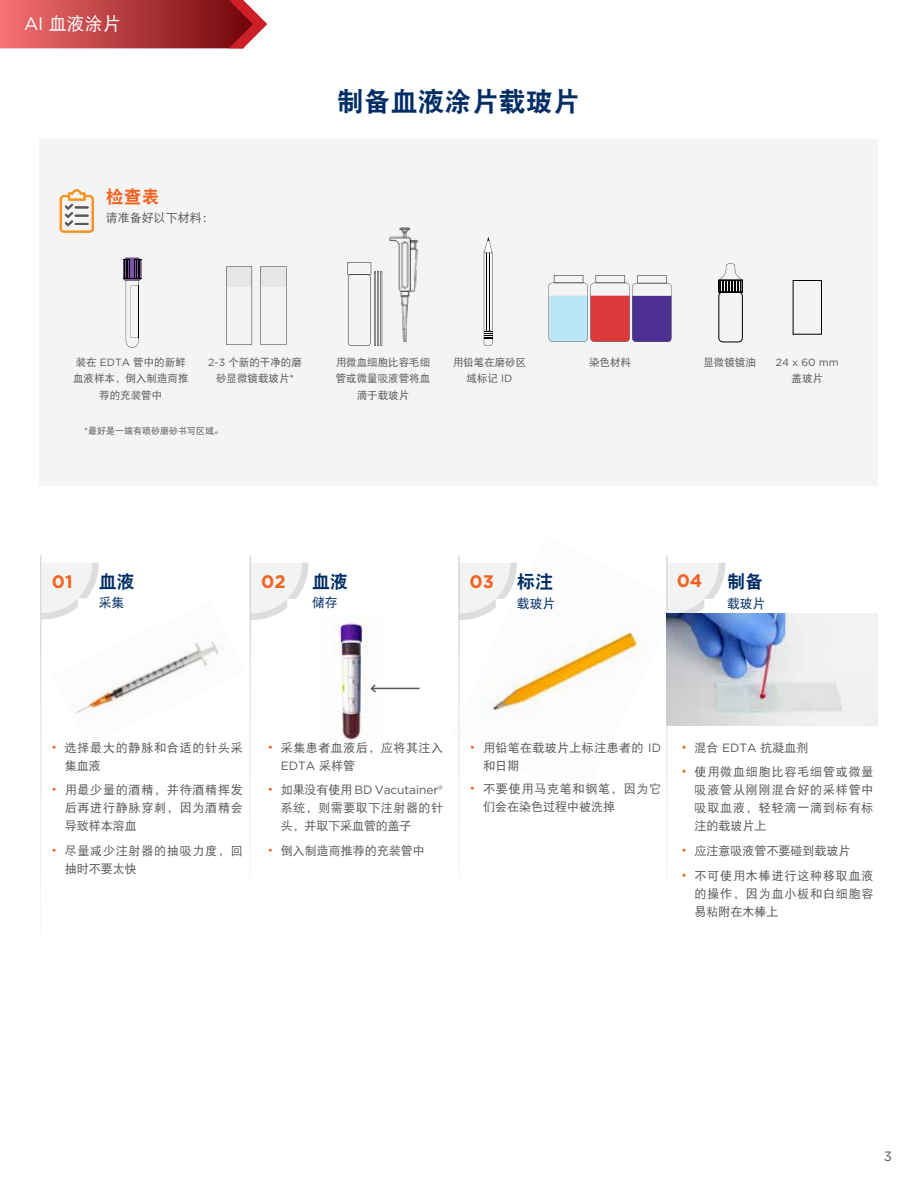
<style>
.page{position:relative;width:918px;height:1188px;background:#fff}
.page>*{position:absolute;margin:0;border:0;box-sizing:border-box;transform-origin:0 0}
.t1{font:27px "DFP Hei W9";color:#002d64}
.t2{font:700 18.15px "Gotham";color:#f26321}
.t3{font:18.15px "DFP Hei W9";color:#002d64}
.t4{font:18px "DFP Hei W5";color:#fff}
.t5{font:18px "DFP Hei W9";color:#002d64}
.t6{font:18px "DFP Hei W9";color:#f26321}
.t7{font:700 18px "Gotham";color:#f26321}
.t8{font:13.5px "Gotham";color:#58585b}
.t9{font:12.75px "DFP Hei W5";color:#002d64}
.t10{font:12px/18px "DFP Hei W5";letter-spacing:.065em;color:#58585b}
.t11{font:12px/18px "DFP Hei W5";letter-spacing:.045em;color:#58585b}
.t12{font:12px "DFP Hei W5";color:#58585b}
.t13{font:12px "Gotham";letter-spacing:-.01em;color:#58585b}
.t14{font:12px/18px "DFP Hei W5";letter-spacing:.03em;color:#58585b}
.t15{font:10.5px/16.5px "DFP Hei W5";color:#58585b;text-align:center}
.t16{font:10.5px "Gotham";color:#58585b}
.t17{font:9px "DFP Hei W5";color:#58585b}
.s1{font-family:"Gotham"}
.s2{font-family:"Sim Sun";color:#f26321}
.s3{font-family:"DFP Hei W5"}
</style>
<div class="page">
<img style="left:485px;top:562px;width:195px;height:164px">
<img style="left:333px;top:615px;width:56px;height:127px">
<img style="left:75px;top:642px;width:144px;height:72px">
<div style="left:39px;top:139px;width:838px;height:347px;background:#f4f4f5"></div>
<svg style="left:0;top:0;width:267px;height:48px;background:#bb4346"></svg>
<svg style="left:251px;top:563px;width:58px;height:57px"></svg>
<svg style="left:460px;top:563px;width:57px;height:57px"></svg>
<svg style="left:41px;top:563px;width:58px;height:57px"></svg>
<svg style="left:668px;top:563px;width:58px;height:51px"></svg>
<hr style="left:666px;top:555px;width:2px;height:333px;background:#fff">
<svg style="left:60px;top:189px;width:34px;height:44px"></svg>
<svg style="left:226px;top:266px;width:26px;height:79px"></svg>
<svg style="left:260px;top:266px;width:26px;height:79px"></svg>
<svg style="left:347px;top:262px;width:34px;height:84px"></svg>
<hr style="left:381px;top:271px;width:1px;height:75px;background:#000">
<svg style="left:123px;top:258px;width:18px;height:89px"></svg>
<svg style="left:719px;top:264px;width:24px;height:29px"></svg>
<div style="left:719px;top:292px;width:24px;height:50px;border:1px solid #000;border-radius:4px"></div>
<div style="left:793px;top:280px;width:29px;height:54px;border:1px solid #000"></div>
<svg style="left:549px;top:275px;width:122px;height:67px"></svg>
<svg style="left:484px;top:237px;width:8px;height:109px"></svg>
<hr style="left:372px;top:688px;width:47px;height:1px;background:#58585b">
<svg style="left:369px;top:683px;width:9px;height:11px"></svg>
<img style="left:356px;top:228px;width:63px;height:114px">
<img style="left:667px;top:614px;width:211px;height:111px">
<h3 class="t4" style="left:24px;top:14px;width:98px"><span class="s1">AI</span> 血液涂片</h3>
<h3 class="t6" style="left:106px;top:186px;width:55px">检查表</h3>
<p class="t12" style="left:106px;top:211px;width:109px">请准备好以下材料：</p>
<h1 class="t1" style="left:337px;top:87px;width:244px">制备血液涂片载玻片</h1>
<p class="t15" style="left:73px;top:353px;width:117px">装在 <span class="s1">EDTA</span> 管中的新鲜血液样本，倒入制造商推荐的充装管中</p>
<p class="t15" style="left:453px;top:353px;width:75px">用铅笔在磨砂区域标记 <span class="s1">ID</span></p>
<p class="t15" style="left:208px;top:353px;width:95px"><span class="s1">2-3</span> 个新的干净的磨砂显微镜载玻片<span class="s1">*</span></p>
<p class="t15" style="left:336px;top:353px;width:96px">用微血细胞比容毛细</p>
<p class="t15" style="left:589px;top:353px;width:43px">染色材料</p>
<p class="t15" style="left:336px;top:370px;width:96px">管或微量吸液管将血滴于载玻片</p>
<p class="t17" style="left:84px;top:426px;width:140px"><span class="s1">*</span>最好是一端有喷砂磨砂书写区域。</p>
<p class="t15" style="left:703px;top:353px;width:54px">显微镜镜油</p>
<p class="t16" style="left:776px;top:355px;width:65px">24 x 60 mm</p>
<p class="t15" style="left:792px;top:370px;width:33px">盖玻片</p>
<h2 class="t3" style="left:517px;top:572px;width:38px">标注</h2>
<p class="t9" style="left:517px;top:596px;width:40px">载玻片</p>
<h3 class="t7" style="left:52px;top:570px;width:22px">01</h3>
<h3 class="t5" style="left:99px;top:572px;width:37px">血液</h3>
<h2 class="t2" style="left:261px;top:569px;width:26px">02</h2>
<h2 class="t2" style="left:470px;top:569px;width:26px">03</h2>
<h2 class="t2" style="left:677px;top:568px;width:27px">04</h2>
<p class="t9" style="left:99px;top:596px;width:27px">采集</p>
<h3 class="t5" style="left:312px;top:572px;width:37px">血液</h3>
<p class="t9" style="left:312px;top:596px;width:27px">储存</p>
<h2 class="t3" style="left:727px;top:572px;width:38px">制备</h2>
<p class="t9" style="left:727px;top:596px;width:40px">载玻片</p>
<p class="t10" style="left:65px;top:738px;width:180px;text-indent:-14px"><span class="s2">•</span> 选择最大的静脉和合适的针头采集血液</p>
<p class="t10" style="left:65px;top:781px;width:180px;text-align:justify;text-indent:-14px"><span class="s2">•</span> 用最少量的酒精，并待酒精挥发后再进行静脉穿刺，因为酒精会导致样本溶血</p>
<p class="t10" style="left:65px;top:842px;width:180px;text-indent:-14px"><span class="s2">•</span> 尽量减少注射器的抽吸力度，回抽时不要太快</p>
<p class="t11" style="left:267px;top:738px;width:177px"><span class="s2">•</span> 采集患者血液后，应将其注入</p>
<p class="t13" style="left:281px;top:758px;width:76px">EDTA <span class="s3">采样管</span></p>
<p class="t13" style="left:267px;top:782px;width:177px"><span class="s2">•</span> <span class="s3">如果没有使用</span> BD Vacutainer®</p>
<p class="t11" style="left:281px;top:799px;width:164px">系统，则需要取下注射器的针头，并取下采血管的盖子</p>
<p class="t12" style="left:267px;top:844px;width:159px"><span class="s2">•</span> 倒入制造商推荐的充装管中</p>
<p class="t14" style="left:483px;top:738px;width:180px;text-indent:-14px"><span class="s2">•</span> 用铅笔在载玻片上标注患者的 <span class="s1">ID</span>和日期</p>
<p class="t10" style="left:483px;top:780px;width:180px;text-indent:-14px"><span class="s2">•</span> 不要使用马克笔和钢笔，因为它们会在染色过程中被洗掉</p>
<p class="t10" style="left:681px;top:738px;width:129px"><span class="s2">•</span> 混合 <span class="s1">EDTA</span> 抗凝血剂</p>
<p class="t10" style="left:695px;top:763px;width:181px;text-align:justify;text-indent:-14px"><span class="s2">•</span> 使用微血细胞比容毛细管或微量吸液管从刚刚混合好的采样管中吸取血液，轻轻滴一滴到标有标注的载玻片上</p>
<p class="t12" style="left:681px;top:844px;width:171px"><span class="s2">•</span> 应注意吸液管不要碰到载玻片</p>
<p class="t10" style="left:695px;top:866px;width:181px;text-align:justify;text-indent:-14px"><span class="s2">•</span> 不可使用木棒进行这种移取血液的操作，因为血小板和白细胞容易粘附在木棒上</p>
<p class="t8" style="left:884px;top:1148px;width:10px">3</p>
</div>
